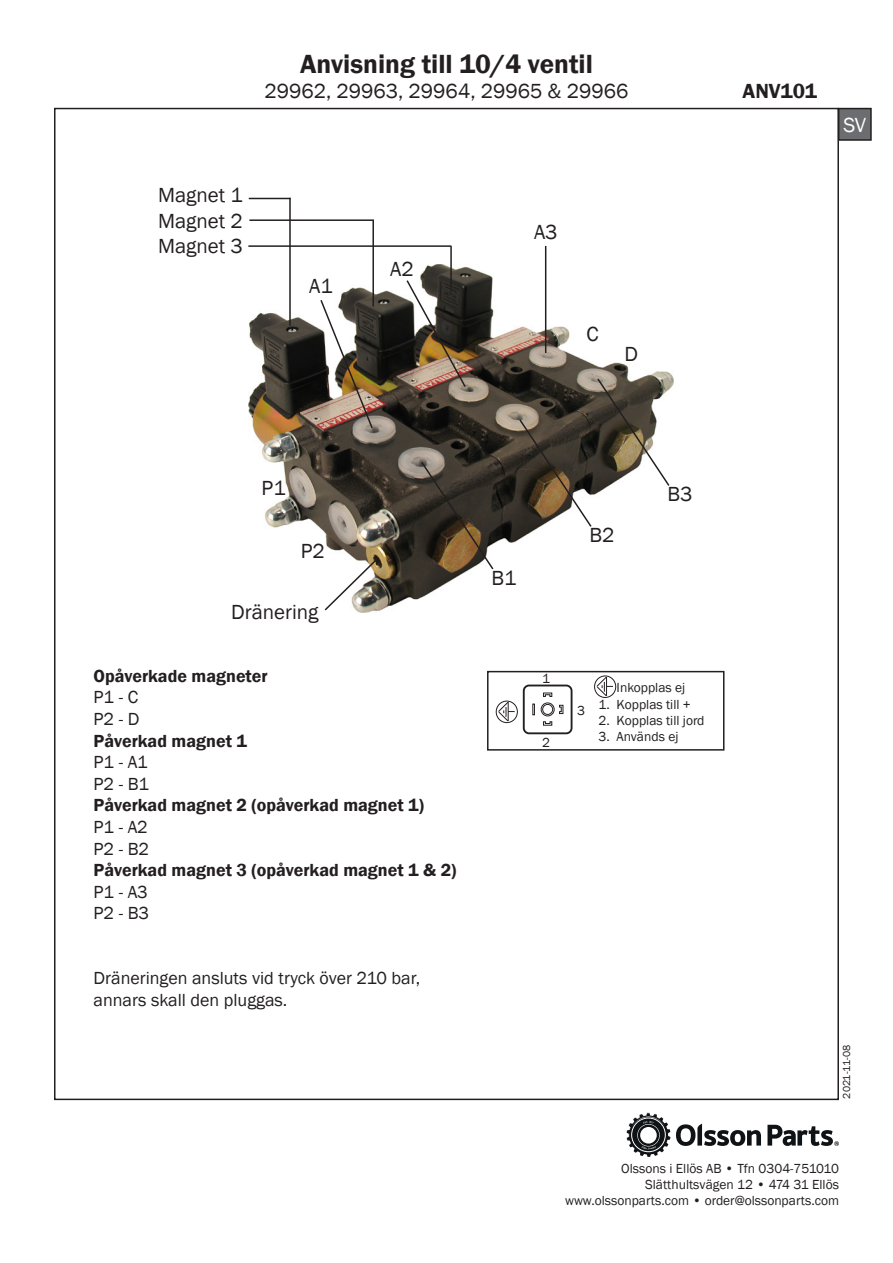
<style>
.page{position:relative;width:893px;height:1263px;background:#fff}
.page>*{position:absolute;margin:0;border:0;box-sizing:border-box;transform-origin:0 0}
.t1{font:600 27px "Franklin Gothic";color:#231f20}
.t2{font:21px "Franklin Gothic";color:#231f20}
.t3{font:600 21px "Franklin Gothic";color:#231f20}
.t4{font:21px "Franklin Gothic";color:#fff}
.t5{font:600 18px "Franklin Gothic";color:#231f20}
.t6{font:18px "Franklin Gothic";color:#231f20}
.t7{font:13.5px/16.2px "Franklin Gothic";color:#231f20;text-align:right}
.t8{font:10.5px "Franklin Gothic";color:#231f20}
</style>
<div class="page">
<img style="left:249px;top:264px;width:425px;height:347px">
<svg style="left:323px;top:557px;width:56px;height:55px"></svg>
<hr style="left:545px;top:246px;width:1px;height:107px;background:#231f20">
<svg style="left:420px;top:460px;width:75px;height:111px;background:#4d4235"></svg>
<svg style="left:518px;top:377px;width:153px;height:151px"></svg>
<hr style="left:249px;top:219px;width:125px;height:2px;background:#231f20">
<hr style="left:372px;top:220px;width:2px;height:86px;background:#231f20">
<hr style="left:248px;top:245px;width:203px;height:2px;background:#231f20">
<hr style="left:450px;top:246px;width:2px;height:46px;background:#231f20">
<hr style="left:249px;top:198px;width:42px;height:1px;background:#231f20">
<hr style="left:289px;top:198px;width:2px;height:128px;background:#231f20">
<img style="left:405px;top:279px;width:62px;height:110px">
<img style="left:319px;top:298px;width:55px;height:132px">
<svg style="left:498px;top:702px;width:17px;height:19px"></svg>
<div style="left:496px;top:701px;width:22px;height:22px;border:1px solid #231f20;border-radius:50%"></div>
<div style="left:523px;top:684px;width:49px;height:50px;border:2px solid #231f20;border-radius:5px"></div>
<svg style="left:532px;top:692px;width:32px;height:34px"></svg>
<svg style="left:596px;top:677px;width:17px;height:19px"></svg>
<div style="left:594px;top:676px;width:22px;height:22px;border:1px solid #231f20;border-radius:50%"></div>
<div style="left:487px;top:671px;width:237px;height:80px;border:2px solid #231f20"></div>
<div style="left:839px;top:109px;width:32px;height:31px;background:#6c6d70"></div>
<div style="left:838px;top:108px;width:34px;height:33px;border:2px solid #231f20"></div>
<svg style="left:676px;top:1124px;width:85px;height:22px"></svg>
<svg style="left:626px;top:1113px;width:44px;height:44px"></svg>
<svg style="left:767px;top:1125px;width:72px;height:21px"></svg>
<p class="t1" style="left:300px;top:47px;width:294px">Anvisning till 10/4 ventil</p>
<p class="t2" style="left:264px;top:78px;width:365px">29962, 29963, 29964, 29965 &amp; 29966</p>
<p class="t3" style="left:743px;top:78px;width:76px">ANV101</p>
<p class="t2" style="left:158px;top:182px;width:86px">Magnet 1</p>
<p class="t2" style="left:158px;top:208px;width:86px">Magnet 2</p>
<p class="t2" style="left:158px;top:233px;width:86px">Magnet 3</p>
<p class="t2" style="left:309px;top:273px;width:25px">A1</p>
<p class="t2" style="left:390px;top:256px;width:25px">A2</p>
<p class="t2" style="left:534px;top:219px;width:25px">A3</p>
<p class="t2" style="left:587px;top:321px;width:14px">C</p>
<p class="t2" style="left:624px;top:341px;width:15px">D</p>
<h2 class="t4" style="left:843px;top:112px;width:24px">SV</h2>
<p class="t2" style="left:262px;top:475px;width:26px">P1</p>
<p class="t2" style="left:301px;top:538px;width:26px">P2</p>
<p class="t2" style="left:231px;top:599px;width:89px">Dränering</p>
<p class="t5" style="left:94px;top:665px;width:176px">Opåverkade magneter</p>
<p class="t6" style="left:94px;top:686px;width:46px">P1 - C</p>
<p class="t6" style="left:94px;top:708px;width:47px">P2 - D</p>
<p class="t5" style="left:94px;top:729px;width:155px">Påverkad magnet 1</p>
<p class="t6" style="left:94px;top:751px;width:56px">P1 - A1</p>
<p class="t6" style="left:94px;top:773px;width:57px">P2 - B1</p>
<p class="t5" style="left:94px;top:794px;width:332px">Påverkad magnet 2 (opåverkad magnet 1)</p>
<p class="t6" style="left:94px;top:816px;width:56px">P1 - A2</p>
<p class="t6" style="left:94px;top:837px;width:57px">P2 - B2</p>
<p class="t5" style="left:94px;top:859px;width:364px">Påverkad magnet 3 (opåverkad magnet 1 &amp; 2)</p>
<p class="t6" style="left:94px;top:881px;width:56px">P1 - A3</p>
<p class="t6" style="left:94px;top:902px;width:57px">P2 - B3</p>
<p class="t6" style="left:94px;top:967px;width:328px">Dräneringen ansluts vid tryck över 210 bar,</p>
<p class="t6" style="left:94px;top:989px;width:195px">annars skall den pluggas.</p>
<p class="t2" style="left:491px;top:564px;width:26px">B1</p>
<p class="t2" style="left:589px;top:522px;width:26px">B2</p>
<p class="t2" style="left:667px;top:481px;width:26px">B3</p>
<p class="t7" style="left:542px;top:671px;width:9px">1</p>
<p class="t7" style="left:542px;top:734px;width:9px">2</p>
<p class="t7" style="left:577px;top:703px;width:9px">3</p>
<p class="t7" style="left:617px;top:680px;width:70px">Inkopplas ej</p>
<p class="t7" style="left:599px;top:696px;width:94px">1. Kopplas till +</p>
<p class="t7" style="left:599px;top:712px;width:107px">2. Kopplas till jord</p>
<p class="t7" style="left:599px;top:729px;width:81px">3. Används ej</p>
<p class="t8" style="left:840px;top:1098px;width:55px;rotate:-90deg">2021-11-08</p>
<p class="t7" style="left:565px;top:1160px;width:275px">Olssons i Ellös AB • Tfn 0304-751010<br>Slätthultsvägen 12 • 474 31 Ellös www.olssonparts.com • order@olssonparts.com</p>
</div>
